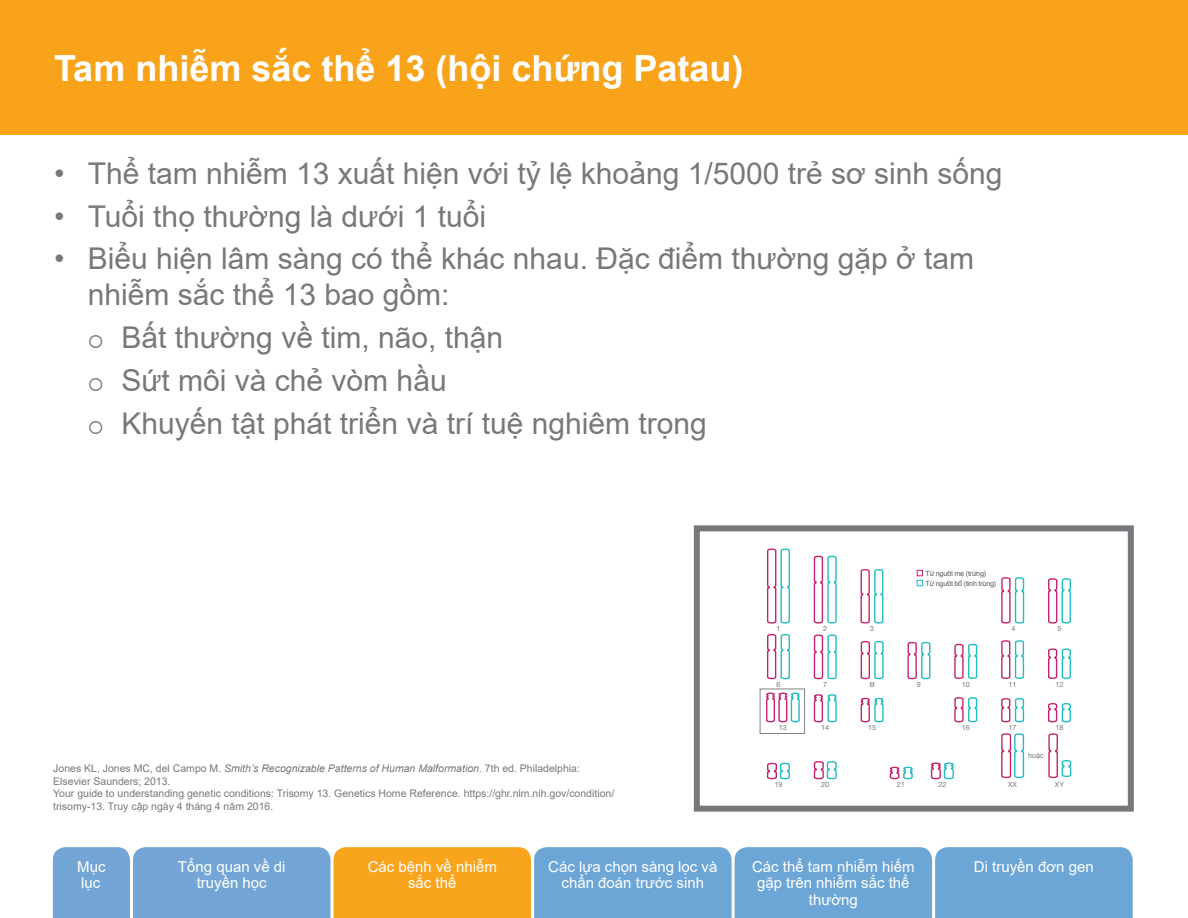
<style>
.page{position:relative;width:1188px;height:918px;background:#fff}
.page>*{position:absolute;margin:0;border:0;box-sizing:border-box;transform-origin:0 0}
.H-page{font:700 36px "Arial";color:#fff}
.t1{font:30px/36px "Arial";color:#76787b}
.t2{font:15px/16.5px "Arial";color:#fff;text-align:center}
.Footnotes{font:10.5px/12.6px "Arial";color:#76787b}
.t3{font:7.2px "Helvetica Neue LT Std";color:#76787b}
.t4{font:7.2px/9.9px "Arial Unicode MS";letter-spacing:-.03em;color:#57585a}
.t5{font:7.2px "Arial Unicode MS";color:#76787b}
.t6{font:7.2px "Helvetica Neue LT Std";color:#76787b;scale:1.35 1}
.s1{font-style:italic}
</style>
<div class="page">
<div style="left:0;top:0;width:1188px;height:135px;background:#f9a31b"></div>
<svg style="left:52px;top:847px;width:1081px;height:71px;background:#8aa7b5"></svg>
<svg style="left:693px;top:525px;width:441px;height:287px"></svg>
<p class="H-page" style="left:54px;top:43px;width:691px">Tam nhiễm sắc thể 13 (hội chứng Patau)</p>
<p class="t1" style="left:54px;top:155px;width:950px">• Thể tam nhiễm 13 xuất hiện với tỷ lệ khoảng 1/5000 trẻ sơ sinh sống</p>
<p class="t1" style="left:54px;top:198px;width:434px">• Tuổi thọ thường là dưới 1 tuổi</p>
<p class="t1" style="left:88px;top:241px;width:888px;text-indent:-34px">• Biểu hiện lâm sàng có thể khác nhau. Đặc điểm thường gặp ở tam nhiễm sắc thể 13 bao gồm:</p>
<p class="t1" style="left:122px;top:319px;width:383px">Bất thường về tim, não, thận</p>
<p class="t1" style="left:122px;top:362px;width:327px">Sứt môi và chẻ vòm hầu</p>
<p class="t1" style="left:122px;top:405px;width:587px">Khuyến tật phát triển và trí tuệ nghiêm trọng</p>
<p class="t4" style="left:926px;top:568px;width:72px">Từ người mẹ (trứng)<br>Từ người bố (tinh trùng)</p>
<p class="t3" style="left:776px;top:624px;width:6px">1</p>
<p class="t3" style="left:823px;top:624px;width:6px">2</p>
<p class="t3" style="left:870px;top:624px;width:6px">3</p>
<p class="t3" style="left:1011px;top:624px;width:6px">4</p>
<p class="t3" style="left:1057px;top:624px;width:6px">5</p>
<p class="t3" style="left:776px;top:680px;width:6px">6</p>
<p class="t3" style="left:823px;top:680px;width:6px">7</p>
<p class="t6" style="left:869px;top:680px;width:6px">8</p>
<p class="t3" style="left:917px;top:680px;width:6px">9</p>
<p class="t3" style="left:962px;top:680px;width:10px">10</p>
<p class="t3" style="left:1009px;top:680px;width:10px">11</p>
<p class="t3" style="left:1055px;top:680px;width:10px">12</p>
<p class="t3" style="left:779px;top:723px;width:10px">13</p>
<p class="t3" style="left:821px;top:723px;width:10px">14</p>
<p class="t3" style="left:868px;top:723px;width:10px">15</p>
<p class="t3" style="left:962px;top:723px;width:10px">16</p>
<p class="t3" style="left:1009px;top:723px;width:10px">17</p>
<p class="t3" style="left:1055px;top:723px;width:10px">18</p>
<p class="t5" style="left:1028px;top:750px;width:17px">hoặc</p>
<p class="Footnotes" style="left:53px;top:762px;width:528px">Jones KL, Jones MC, del Campo M. <span class="s1">Smith’s Recognizable Patterns of Human Malformation</span>. 7th ed. Philadelphia:<br>Elsevier Saunders; 2013.</p>
<p class="Footnotes" style="left:53px;top:787px;width:563px">Your guide to understanding genetic conditions: Trisomy 13. Genetics Home Reference. https://ghr.nlm.nih.gov/condition/ trisomy-13. Truy cập ngày 4 tháng 4 năm 2016.</p>
<p class="t3" style="left:774px;top:780px;width:10px">19</p>
<p class="t3" style="left:821px;top:780px;width:10px">20</p>
<p class="t3" style="left:897px;top:780px;width:10px">21</p>
<p class="t3" style="left:938px;top:780px;width:10px">22</p>
<p class="t3" style="left:1008px;top:780px;width:10px">XX</p>
<p class="t3" style="left:1055px;top:780px;width:11px">XY</p>
<h3 class="t2" style="left:178px;top:858px;width:109px">Tổng quan về di truyền học</h3>
<h3 class="t2" style="left:752px;top:858px;width:164px">Các thể tam nhiễm hiếm gặp trên nhiễm sắc thể thường</h3>
<h3 class="t2" style="left:77px;top:858px;width:30px;text-align:left">Mục lục</h3>
<h3 class="t2" style="left:368px;top:858px;width:131px">Các bệnh về nhiễm sắc thể</h3>
<h3 class="t2" style="left:548px;top:858px;width:171px">Các lựa chọn sàng lọc và chẩn đoán trước sinh</h3>
<h3 class="t2" style="left:974px;top:858px;width:121px">Di truyền đơn gen</h3>
</div>
